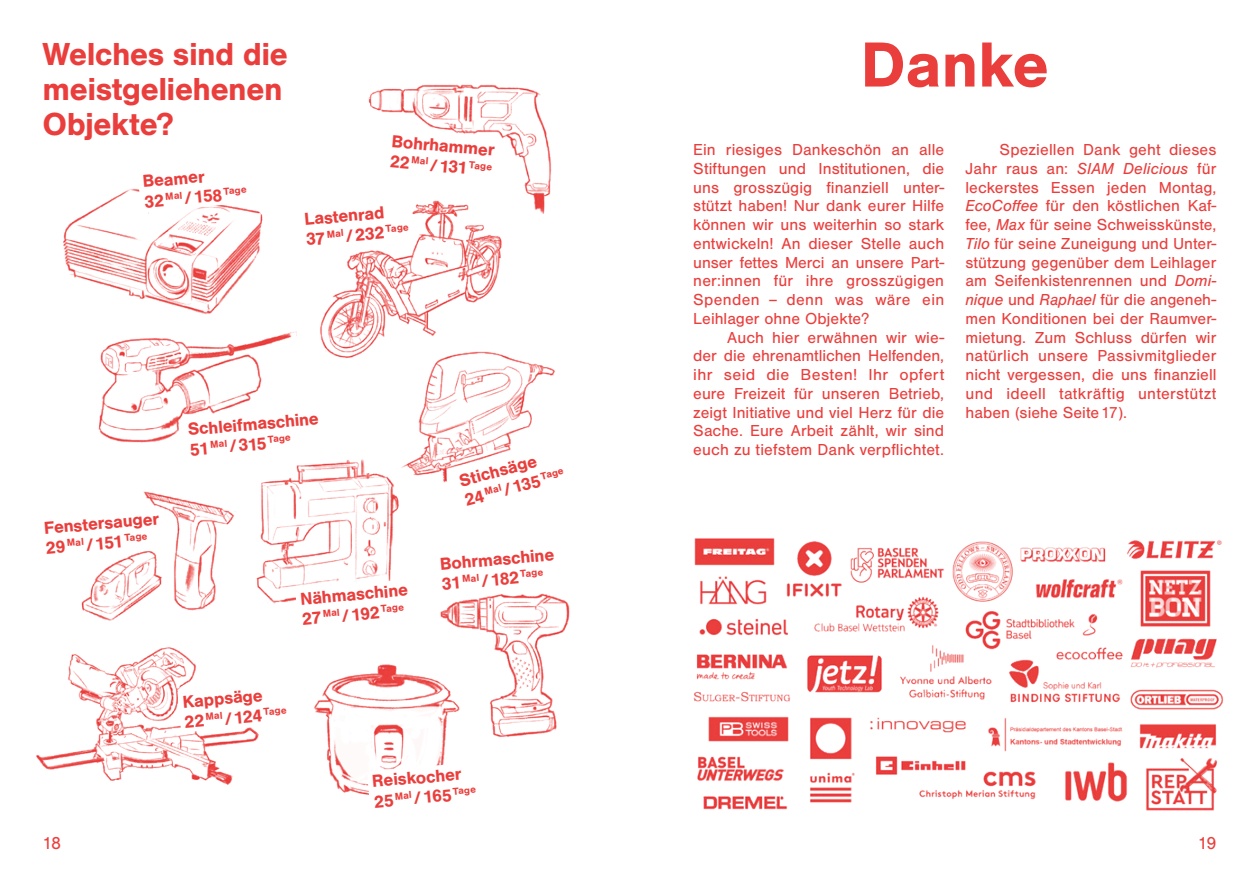
<style>
.page{position:relative;width:1259px;height:893px;background:#fff}
.page>*{position:absolute;margin:0;border:0;box-sizing:border-box;transform-origin:0 0}
.Titel{font:700 66px "Nimbus San";letter-spacing:-.01em;color:#ea3e3c}
.Kästchen_Linksbündig{font:700 33px/35.2px "Nimbus San";letter-spacing:-.02em;color:#ea3e3c}
.Bold_12Pt{font:700 18px "Nimbus San";color:#ea3e3c}
.t1{font:18px "Nimbus San";color:#ea3e3c}
._11Pt{font:16.5px/18.8px "Nimbus San";letter-spacing:.01em;color:#ea3e3c;text-align:justify}
._11Pt_Anfang{font:16.5px/18.8px "Nimbus San";letter-spacing:.01em;color:#ea3e3c;text-align:justify}
.Bold_12Pt-2{font:700 10.5px "Nimbus San";color:#ea3e3c}
.s1{font-size:18px}
.s2{font-style:italic}
</style>
<div class="page">
<img style="left:693px;top:538px;width:530px;height:273px">
<img style="left:314px;top:664px;width:131px;height:131px">
<svg style="left:367px;top:762px;width:78px;height:33px"></svg>
<img style="left:436px;top:595px;width:134px;height:148px">
<img style="left:256px;top:459px;width:143px;height:145px">
<svg style="left:295px;top:579px;width:104px;height:25px"></svg>
<img style="left:81px;top:491px;width:155px;height:128px">
<img style="left:36px;top:619px;width:223px;height:166px">
<svg style="left:177px;top:682px;width:82px;height:51px"></svg>
<img style="left:320px;top:214px;width:182px;height:144px">
<img style="left:392px;top:321px;width:163px;height:178px">
<img style="left:98px;top:331px;width:198px;height:133px">
<img style="left:63px;top:188px;width:200px;height:126px">
<svg style="left:137px;top:188px;width:116px;height:24px"></svg>
<img style="left:368px;top:84px;width:184px;height:130px">
<svg style="left:385px;top:130px;width:115px;height:51px"></svg>
<p class="Kästchen_Linksbündig" style="left:43px;top:36px;width:247px">Welches sind die meistgeliehenen<br>Objekte?</p>
<p class="Bold_12Pt" style="left:142px;top:171px;width:64px;rotate:-5deg">Beamer</p>
<p class="Bold_12Pt-2" style="left:144px;top:192px;width:104px;rotate:-5deg"><span class="s1">32</span> Mal <span class="s1">/158</span> Tage</p>
<p class="Bold_12Pt" style="left:392px;top:131px;width:105px;rotate:5deg">Bohrhammer</p>
<p class="Bold_12Pt-2" style="left:391px;top:152px;width:104px;rotate:5deg"><span class="s1">22</span> Mal <span class="s1">/131</span> Tage</p>
<p class="Bold_12Pt" style="left:303px;top:209px;width:82px;rotate:-5deg">Lastenrad</p>
<p class="Bold_12Pt-2" style="left:305px;top:230px;width:105px;rotate:-5deg"><span class="s1">37</span> Mal <span class="s1">/232</span> Tage</p>
<p class="Bold_12Pt" style="left:43px;top:518px;width:117px;rotate:-5deg">Fenstersauger</p>
<p class="Bold_12Pt-2" style="left:45px;top:539px;width:104px;rotate:-5deg"><span class="s1">29</span> Mal <span class="s1">/151</span> Tage</p>
<p class="Bold_12Pt" style="left:187px;top:419px;width:133px;rotate:-5deg">Schleifmaschine</p>
<p class="Bold_12Pt-2" style="left:189px;top:440px;width:103px;rotate:-5deg"><span class="s1">51</span> Mal <span class="s1">/315</span> Tage</p>
<p class="Bold_12Pt" style="left:299px;top:589px;width:110px;rotate:-5deg">Nähmaschine</p>
<p class="Bold_12Pt-2" style="left:301px;top:610px;width:104px;rotate:-5deg"><span class="s1">27</span> Mal <span class="s1">/192</span> Tage</p>
<p class="Bold_12Pt" style="left:457px;top:471px;width:81px;rotate:-15deg">Stichsäge</p>
<p class="Bold_12Pt-2" style="left:462px;top:491px;width:104px;rotate:-15deg"><span class="s1">24</span> Mal <span class="s1">/135</span> Tage</p>
<p class="Bold_12Pt" style="left:439px;top:554px;width:116px;rotate:-5deg">Bohrmaschine</p>
<p class="Bold_12Pt-2" style="left:441px;top:575px;width:104px;rotate:-5deg"><span class="s1">31</span> Mal <span class="s1">/182</span> Tage</p>
<p class="Bold_12Pt" style="left:182px;top:692px;width:82px;rotate:-5deg">Kappsäge</p>
<p class="Bold_12Pt-2" style="left:184px;top:713px;width:104px;rotate:-5deg"><span class="s1">22</span> Mal <span class="s1">/124</span> Tage</p>
<p class="Bold_12Pt" style="left:371px;top:771px;width:91px;rotate:-5deg">Reiskocher</p>
<p class="Bold_12Pt-2" style="left:373px;top:792px;width:104px;rotate:-5deg"><span class="s1">25</span> Mal <span class="s1">/165</span> Tage</p>
<p class="Titel" style="left:860px;top:28px;width:190px">Danke</p>
<p class="_11Pt_Anfang" style="left:693px;top:140px;width:252px">Ein riesiges Dankeschön an alle Stiftungen und Institutionen, die uns grosszügig finanziell unter&shy;stützt haben! Nur dank eurer Hilfe können wir uns weiterhin so stark entwickeln! An dieser Stelle auch unser fettes Merci an unsere Part&shy;ner:innen für ihre grosszügigen Spenden – denn was wäre ein Leihlager ohne Objekte?</p>
<p class="_11Pt" style="left:693px;top:328px;width:252px;text-indent:34px">Auch hier erwähnen wir wie&shy;der die ehrenamtlichen Helfenden, ihr seid die Besten! Ihr opfert eure Freizeit für unseren Betrieb, zeigt Initiative und viel Herz für die Sache. Eure Arbeit zählt, wir sind euch zu tiefstem Dank verpflichtet.</p>
<p class="_11Pt" style="left:965px;top:140px;width:253px;text-indent:34px">Speziellen Dank geht dieses Jahr raus an: <span class="s2">SIAM Delicious</span> für leckerstes Essen jeden Montag, <span class="s2">EcoCoffee</span> für den köstlichen Kaf&shy;fee, <span class="s2">Max</span> für seine Schweisskünste, <span class="s2">Tilo</span> für seine Zuneigung und Unter&shy;stützung gegenüber dem Leihlager am Seifenkistenrennen und <span class="s2">Domi&shy;nique</span> und <span class="s2">Raphael</span> für die angeneh&shy;men Konditionen bei der Raumver&shy;mietung. Zum Schluss dürfen wir natürlich unsere Passivmitglieder nicht vergessen, die uns finanziell und ideell tatkräftig unterstützt haben (siehe Seite17).</p>
<p class="t1" style="left:43px;top:833px;width:20px">18</p>
<p class="t1" style="left:1197px;top:833px;width:20px">19</p>
</div>
